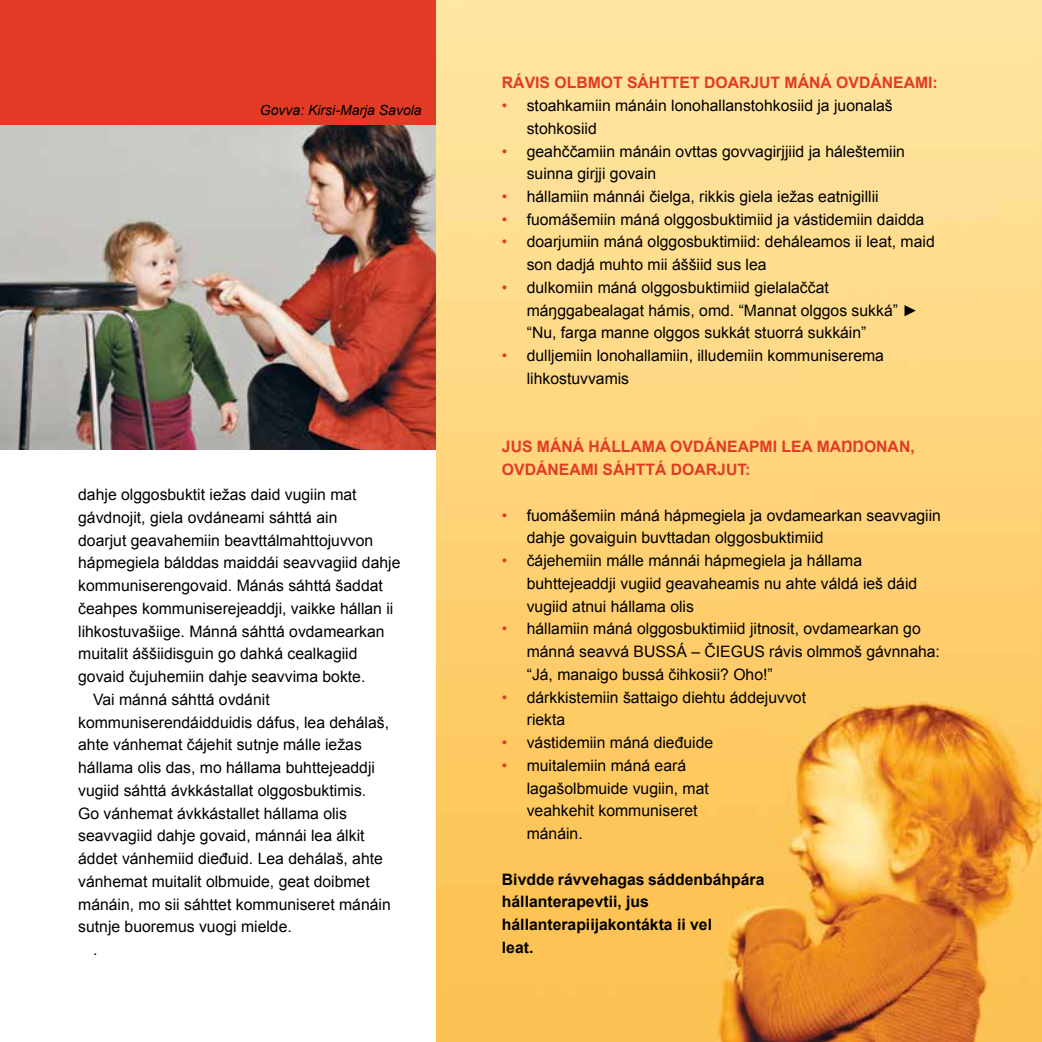
<style>
.page{position:relative;width:1042px;height:1042px;background:#fff}
.page>*{position:absolute;margin:0;border:0;box-sizing:border-box;transform-origin:0 0}
.t1{font:15.75px/22.8px "Arial";color:#000}
.t2{font:700 15.75px/22.8px "Arial";color:#e13b26}
.t3{font:700 15.75px/22.8px "Arial";color:#000}
.t4{font:italic 14px "Arial";color:#000}
.s1{color:#e13b26}
</style>
<div class="page">
<img style="left:0;top:124px;width:437px;height:326px">
<div style="left:0;top:0;width:472px;height:124px;background:#e13b26"></div>
<img style="left:437px;top:0;width:605px;height:1042px">
<p class="t4" style="left:260px;top:101px;width:163px">Govva: Kirsi-Marja Savola</p>
<p class="t1" style="left:78px;top:483px;width:280px">dahje olggosbuktit iežas daid vugiin mat</p>
<p class="t1" style="left:78px;top:506px;width:261px">gávdnojit, giela ovdáneami sáhttá ain</p>
<p class="t1" style="left:78px;top:529px;width:297px">doarjut geavahemiin beavttálmahttojuvvon</p>
<p class="t1" style="left:78px;top:551px;width:324px">hápmegiela bálddas maiddái seavvagiid dahje</p>
<p class="t1" style="left:78px;top:574px;width:306px">kommuniserengovaid. Mánás sáhttá šaddat</p>
<p class="t1" style="left:78px;top:597px;width:317px">čeahpes kommuniserejeaddji, vaikke hállan ii</p>
<p class="t1" style="left:78px;top:620px;width:308px">lihkostuvašiige. Mánná sáhttá ovdamearkan</p>
<p class="t1" style="left:78px;top:642px;width:281px">muitalit áššiidisguin go dahká cealkagiid</p>
<p class="t1" style="left:78px;top:665px;width:289px">govaid čujuhemiin dahje seavvima bokte.</p>
<p class="t1" style="left:93px;top:688px;width:178px">Vai mánná sáhttá ovdánit</p>
<p class="t1" style="left:78px;top:711px;width:312px">kommuniserendáidduidis dáfus, lea dehálaš,</p>
<p class="t1" style="left:78px;top:733px;width:285px">ahte vánhemat čájehit sutnje málle iežas</p>
<p class="t1" style="left:78px;top:756px;width:298px">hállama olis das, mo hállama buhttejeaddji</p>
<p class="t1" style="left:78px;top:779px;width:289px">vugiid sáhttá ávkkástallat olggosbuktimis.</p>
<p class="t1" style="left:78px;top:802px;width:270px">Go vánhemat ávkkástallet hállama olis</p>
<p class="t1" style="left:78px;top:824px;width:288px">seavvagiid dahje govaid, mánnái lea álkit</p>
<p class="t1" style="left:78px;top:847px;width:306px">áddet vánhemiid dieđuid. Lea dehálaš, ahte</p>
<p class="t1" style="left:78px;top:870px;width:293px">vánhemat muitalit olbmuide, geat doibmet</p>
<p class="t1" style="left:78px;top:893px;width:314px">mánáin, mo sii sáhttet kommuniseret mánáin</p>
<p class="t1" style="left:78px;top:915px;width:215px">sutnje buoremus vuogi mielde.</p>
<p class="t1" style="left:93px;top:938px;width:6px">.</p>
<p class="t2" style="left:502px;top:72px;width:437px">RÁVIS OLBMOT SÁHTTET DOARJUT MÁNÁ OVDÁNEAMI:</p>
<p class="t1" style="left:527px;top:94px;width:367px;text-indent:-25px"><span class="s1">•</span> stoahkamiin mánáin lonohallanstohkosiid ja juonalaš stohkosiid</p>
<p class="t1" style="left:527px;top:140px;width:380px;text-indent:-25px"><span class="s1">•</span> geahččamiin mánáin ovttas govvagirjjiid ja háleštemiin suinna girjji govain</p>
<p class="t1" style="left:502px;top:185px;width:378px"><span class="s1">•</span> hállamiin mánnái čielga, rikkis giela iežas eatnigillii</p>
<p class="t1" style="left:502px;top:208px;width:424px"><span class="s1">•</span> fuomášemiin máná olggosbuktimiid ja vástidemiin daidda</p>
<p class="t1" style="left:527px;top:231px;width:409px;text-indent:-25px"><span class="s1">•</span> doarjumiin máná olggosbuktimiid: deháleamos ii leat, maid son dadjá muhto mii áššiid sus lea</p>
<p class="t1" style="left:527px;top:276px;width:393px;text-indent:-25px"><span class="s1">•</span> dulkomiin máná olggosbuktimiid gielalaččat máŋggabealagat hámis, omd. “Mannat olggos sukká” ► “Nu, farga manne olggos sukkát stuorrá sukkáin”</p>
<p class="t1" style="left:527px;top:344px;width:359px;text-indent:-25px"><span class="s1">•</span> dulljemiin lonohallamiin, illudemiin kommuniserema lihkostuvvamis</p>
<p class="t2" style="left:502px;top:436px;width:414px">JUS MÁNÁ HÁLLAMA OVDÁNEAPMI LEA MAŊŊONAN,<br>OVDÁNEAMI SÁHTTÁ DOARJUT:</p>
<p class="t1" style="left:527px;top:504px;width:416px;text-indent:-25px"><span class="s1">•</span> fuomášemiin máná hápmegiela ja ovdamearkan seavvagiin dahje govaiguin buvttadan olggosbuktimiid</p>
<p class="t1" style="left:527px;top:549px;width:392px;text-indent:-25px"><span class="s1">•</span> čájehemiin málle mánnái hápmegiela ja hállama buhttejeaddji vugiid geavaheamis nu ahte váldá ieš dáid vugiid atnui hállama olis</p>
<p class="t1" style="left:527px;top:617px;width:415px;text-indent:-25px"><span class="s1">•</span> hállamiin máná olggosbuktimiid jitnosit, ovdamearkan go mánná seavvá BUSSÁ – ČIEGUS rávis olmmoš gávnnaha: “Já, manaigo bussá čihkosii? Oho!”</p>
<p class="t1" style="left:527px;top:686px;width:281px;text-indent:-25px"><span class="s1">•</span> dárkkistemiin šattaigo diehtu áddejuvvot riekta</p>
<p class="t1" style="left:502px;top:731px;width:213px"><span class="s1">•</span> vástidemiin máná dieđuide</p>
<p class="t1" style="left:527px;top:754px;width:184px;text-indent:-25px"><span class="s1">•</span> muitalemiin máná eará lagašolbmuide vugiin, mat veahkehit kommuniseret mánáin.</p>
<p class="t3" style="left:502px;top:868px;width:264px">Bivdde rávvehagas sáddenbáhpára hállanterapevtii, jus hállanterapiijakontákta ii vel<br>leat.</p>
</div>
